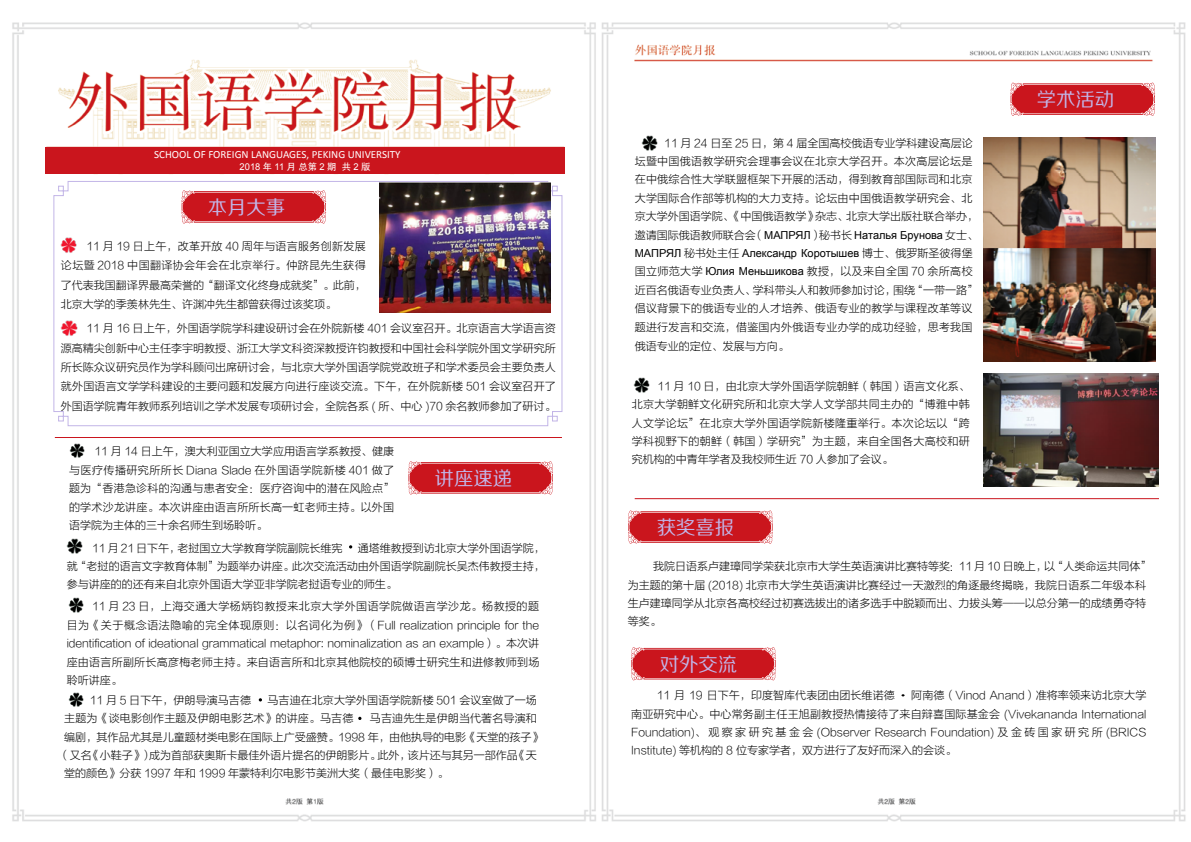
<style>
.page{position:relative;width:1191px;height:842px;background:#fff}
.page>*{position:absolute;margin:0;border:0;box-sizing:border-box;transform-origin:0 0}
.t1{font:19.3px "FZZHJW GB1 0";color:#c2b5e7}
.t2{font:11px/18.4px "FZLTXHK GBK1 0";color:#000;text-align:justify}
.t3{font:11px/18.4px "FZLTXHK GBK1 0";letter-spacing:.025em;color:#000}
.t4{font:11px/18.4px "Arial";color:#000}
.t5{font:11px "Calibri";color:#fff}
.t6{font:9.4px "Arial";color:#fff}
.s1{font-family:"FZHTJW GB1 0"}
.s2{font-family:"FZLTXHK GBK1 0"}
.s3{font-family:"Arial"}
</style>
<div class="page">
<img style="left:12px;top:22px;width:1174px;height:800px">
<svg style="left:408px;top:461px;width:145px;height:34px;background:#d2383f"></svg>
<div style="left:45px;top:147px;width:520px;height:27px;background:#ca151d"></div>
<svg style="left:1010px;top:82px;width:145px;height:34px;background:#d2383f"></svg>
<hr style="left:55px;top:437px;width:507px;height:1px;background:#ca151d">
<img style="left:67px;top:539px;width:16px;height:15px">
<img style="left:69px;top:443px;width:16px;height:16px">
<img style="left:68px;top:597px;width:16px;height:16px">
<img style="left:68px;top:692px;width:16px;height:16px">
<svg style="left:628px;top:510px;width:145px;height:34px;background:#d2393f"></svg>
<svg style="left:631px;top:647px;width:145px;height:34px;background:#d1383f"></svg>
<img style="left:642px;top:136px;width:16px;height:15px">
<img style="left:633px;top:378px;width:16px;height:15px">
<img style="left:984px;top:137px;width:171px;height:224px">
<img style="left:984px;top:373px;width:175px;height:114px">
<svg style="left:53px;top:181px;width:509px;height:245px"></svg>
<hr style="left:634px;top:498px;width:525px;height:1px;background:#ca151d">
<img style="left:379px;top:182px;width:171px;height:130px">
<svg style="left:181px;top:190px;width:145px;height:34px;background:#d2383f"></svg>
<img style="left:61px;top:238px;width:16px;height:16px">
<img style="left:61px;top:320px;width:16px;height:16px">
<p class="t5" style="left:154px;top:147px;width:248px">SCHOOL OF FOREIGN LANGUAGES, PEKING UNIVERSITY</p>
<p class="t6" style="left:240px;top:161px;width:132px">2018<span class="s1">年</span>11<span class="s1">月总第</span>2<span class="s1">期 共</span>2<span class="s1">版</span></p>
<h1 class="t1" style="left:208px;top:197px;width:79px">本月大事</h1>
<p class="t2" style="left:61px;top:237px;width:306px;line-height:19.4px;text-indent:26px">11 月 19 日上午，改革开放 40 周年与语言服务创新发展论坛暨 2018 中国翻译协会年会在北京举行。仲跻昆先生获得了代表我国翻译界最高荣誉的“翻译文化终身成就奖”。此前，北京大学的季羡林先生、许渊冲先生都曾获得过该奖项。</p>
<p class="t2" style="left:61px;top:319px;width:496px;line-height:19.5px;text-indent:26px">11 月 16 日上午，外国语学院学科建设研讨会在外院新楼 401 会议室召开。北京语言大学语言资源高精尖创新中心主任李宇明教授、浙江大学文科资深教授许钧教授和中国社会科学院外国文学研究所所长陈众议研究员作为学科顾问出席研讨会，与北京大学外国语学院党政班子和学术委员会主要负责人就外国语言文学学科建设的主要问题和发展方向进行座谈交流。下午，在外院新楼 501 会议室召开了外国语学院青年教师系列培训之学术发展专项研讨会，全院各系 ( 所、中心 )70 余名教师参加了研讨。</p>
<p class="t2" style="left:69px;top:443px;width:327px;text-indent:26px">11 月 14 日上午，澳大利亚国立大学应用语言学系教授、健康与医疗传播研究所所长 Diana Slade 在外国语学院新楼 401 做了题为“香港急诊科的沟通与患者安全：医疗咨询中的潜在风险点”的学术沙龙讲座。本次讲座由语言所所长高一虹老师主持。以外国语学院为主体的三十余名师生到场聆听。</p>
<h1 class="t1" style="left:435px;top:468px;width:79px">讲座速递</h1>
<p class="t2" style="left:67px;top:539px;width:479px;text-indent:26px">11 月 21 日下午，老挝国立大学教育学院副院长维宪 • 通塔维教授到访北京大学外国语学院，就“老挝的语言文字教育体制”为题举办讲座。此次交流活动由外国语学院副院长吴杰伟教授主持，参与讲座的的还有来自北京外国语大学亚非学院老挝语专业的师生。</p>
<p class="t2" style="left:67px;top:598px;width:474px;text-indent:26px">11 月 23 日，上海交通大学杨炳钧教授来北京大学外国语学院做语言学沙龙。杨教授的题目为《关于概念语法隐喻的完全体现原则：以名词化为例》（Full realization principle for the identification of ideational grammatical metaphor: nominalization as an example）。本次讲座由语言所副所长高彦梅老师主持。来自语言所和北京其他院校的硕博士研究生和进修教师到场聆听讲座。</p>
<p class="t2" style="left:90px;top:691px;width:448px">11 月 5 日下午，伊朗导演马吉德 • 马吉迪在北京大学外国语学院新楼 501 会议室做了一场</p>
<p class="t2" style="left:64px;top:709px;width:474px">主题为《谈电影创作主题及伊朗电影艺术》的讲座。马吉德 • 马吉迪先生是伊朗当代著名导演和</p>
<p class="t2" style="left:64px;top:728px;width:479px">编剧，其作品尤其是儿童题材类电影在国际上广受盛赞。1998 年，由他执导的电影《天堂的孩子》</p>
<p class="t2" style="left:59px;top:746px;width:479px">（又名《小鞋子》）成为首部获奥斯卡最佳外语片提名的伊朗影片。此外，该片还与其另一部作品《天</p>
<p class="t2" style="left:64px;top:765px;width:385px">堂的颜色》分获 1997 年和 1999 年蒙特利尔电影节美洲大奖（最佳电影奖）。</p>
<p class="t3" style="left:634px;top:134px;width:345px;text-indent:30px">11 月 24 日至 25 日，第 4 届全国高校俄语专业学科建设高层论坛暨中国俄语教学研究会理事会议在北京大学召开。本次高层论坛是在中俄综合性大学联盟框架下开展的活动，得到教育部国际司和北京大学国际合作部等机构的大力支持。论坛由中国俄语教学研究会、北京大学外国语学院、《中国俄语教学》杂志、北京大学出版社联合举办，</p>
<p class="t4" style="left:634px;top:226px;width:345px"><span class="s2">邀请国际俄语教师联合会（</span>МАПРЯЛ<span class="s2">）秘书长</span> Наталья Брунова <span class="s2">女士、<br></span>МАПРЯЛ <span class="s2">秘书处主任</span> Александр Коротышев <span class="s2">博士、俄罗斯圣彼得堡</span></p>
<p class="t3" style="left:634px;top:263px;width:345px">国立师范大学 <span class="s3">Юлия Меньшикова</span> 教授，以及来自全国 70 余所高校近百名俄语专业负责人、学科带头人和教师参加讨论，围绕“一带一路”倡议背景下的俄语专业的人才培养、俄语专业的教学与课程改革等议题进行发言和交流，借鉴国内外俄语专业办学的成功经验，思考我国俄语专业的定位、发展与方向。</p>
<p class="t2" style="left:632px;top:377px;width:339px;text-indent:26px">11 月 10 日，由北京大学外国语学院朝鲜（韩国）语言文化系、北京大学朝鲜文化研究所和北京大学人文学部共同主办的“博雅中韩人文学论坛”在北京大学外国语学院新楼隆重举行。本次论坛以“跨学科视野下的朝鲜（韩国）学研究”为主题，来自全国各大高校和研究机构的中青年学者及我校师生近 70 人参加了会议。</p>
<h1 class="t1" style="left:656px;top:517px;width:79px">获奖喜报</h1>
<h1 class="t1" style="left:1037px;top:89px;width:79px">学术活动</h1>
<p class="t2" style="left:627px;top:557px;width:525px;text-align:left;text-indent:26px">我院日语系卢建璋同学荣获北京市大学生英语演讲比赛特等奖：11 月 10 日晚上，以“人类命运共同体”为主题的第十届 (2018) 北京市大学生英语演讲比赛经过一天激烈的角逐最终揭晓，我院日语系二年级本科生卢建璋同学从北京各高校经过初赛选拔出的诸多选手中脱颖而出、力拔头筹——以总分第一的成绩勇夺特等奖。</p>
<h1 class="t1" style="left:660px;top:654px;width:79px">对外交流</h1>
<p class="t2" style="left:631px;top:686px;width:516px;text-indent:26px">11 月 19 日下午，印度智库代表团由团长维诺德 • 阿南德（Vinod Anand）准将率领来访北京大学南亚研究中心。中心常务副主任王旭副教授热情接待了来自辩喜国际基金会 (Vivekananda International Foundation)、观察家研究基金会 (Observer Research Foundation) 及金砖国家研究所 (BRICS Institute) 等机构的 8 位专家学者，双方进行了友好而深入的会谈。</p>
</div>
